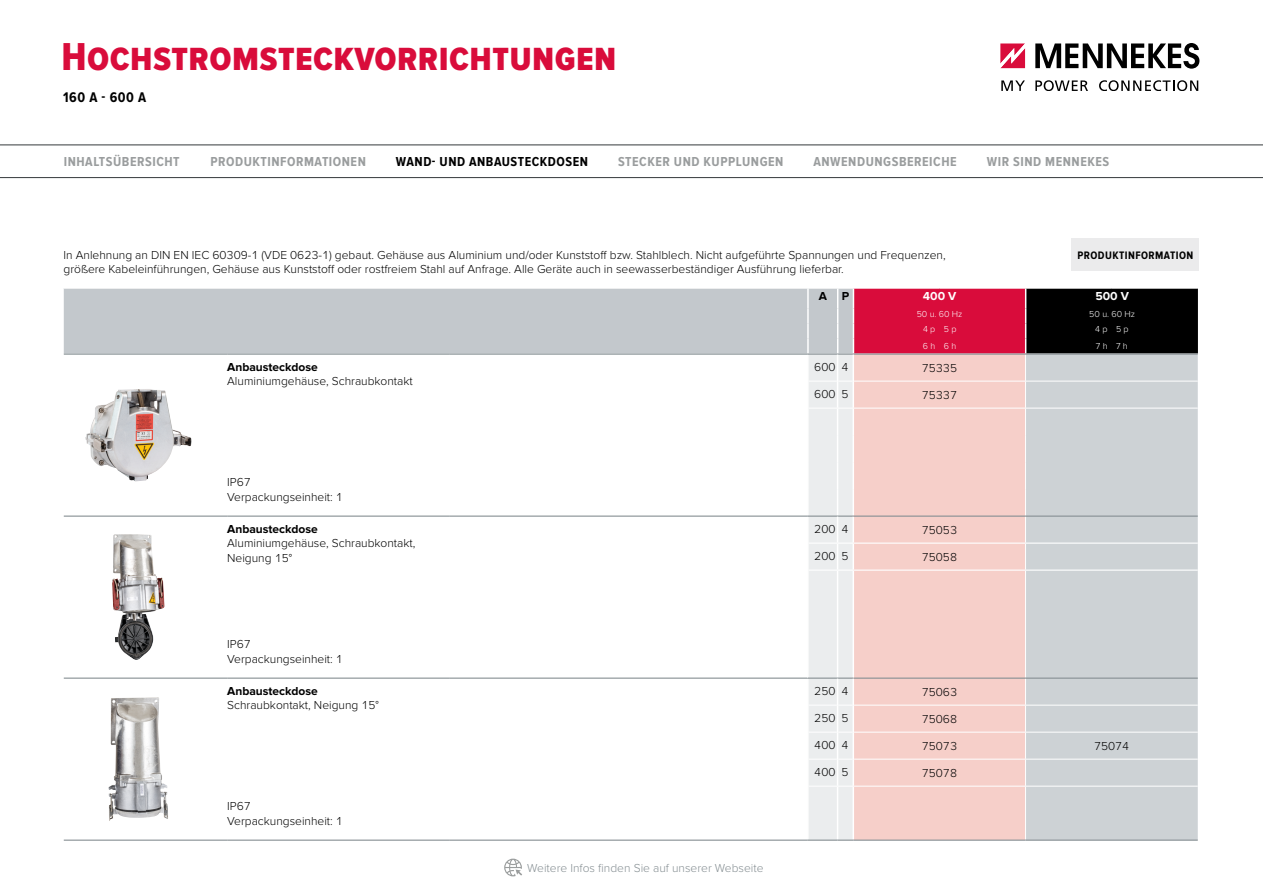
<style>
.page{position:relative;width:1263px;height:893px;background:#fff}
.page>*{position:absolute;margin:0;border:0;box-sizing:border-box;transform-origin:0 0}
.t1{font:40.35px "Proxima Nova Cond Extrabld";letter-spacing:.01em;color:#d90c3b}
.t2{font:700 14.55px "Proxima Nova Cond";letter-spacing:.04em;color:#000}
.t3{font:700 13.5px "Proxima Nova Cond";letter-spacing:.04em;color:#9a9d9e}
.t4{font:700 13.5px "Proxima Nova Cond";letter-spacing:.04em;color:#000}
.t5{font:300 12px/14.4px "Proxima Nova";color:#000}
.t6{font:700 12px "Proxima Nova";color:#000}
.t7{font:300 12px "Proxima Nova";color:#868f93}
.t8{font:700 12px "Proxima Nova";color:#fff}
.t9{font:700 11.25px "Proxima Nova Cond";letter-spacing:.04em;color:#000}
.t10{font:300 9px "Proxima Nova";color:#fff}
</style>
<div class="page">
<div style="left:64px;top:289px;width:743px;height:64px;background:#c3c8cc"></div>
<div style="left:1071px;top:238px;width:128px;height:33px;background:#ebebec"></div>
<svg style="left:0;top:145px;width:1263px;height:33px"></svg>
<svg style="left:504px;top:859px;width:18px;height:17px"></svg>
<svg style="left:1001px;top:80px;width:24px;height:11px"></svg>
<svg style="left:1035px;top:80px;width:53px;height:11px"></svg>
<svg style="left:1099px;top:80px;width:99px;height:11px"></svg>
<svg style="left:1035px;top:43px;width:164px;height:26px"></svg>
<svg style="left:1000px;top:43px;width:25px;height:25px"></svg>
<hr style="left:64px;top:516px;width:163px;height:1px;background:#868f93">
<hr style="left:227px;top:516px;width:222px;height:1px;background:#868f93">
<hr style="left:449px;top:516px;width:359px;height:1px;background:#868f93">
<hr style="left:64px;top:678px;width:163px;height:1px;background:#868f93">
<hr style="left:227px;top:678px;width:222px;height:1px;background:#868f93">
<hr style="left:449px;top:678px;width:359px;height:1px;background:#868f93">
<hr style="left:64px;top:840px;width:163px;height:1px;background:#868f93">
<hr style="left:227px;top:840px;width:222px;height:1px;background:#868f93">
<hr style="left:449px;top:840px;width:359px;height:1px;background:#868f93">
<hr style="left:64px;top:354px;width:163px;height:1px;background:#868f93">
<hr style="left:227px;top:354px;width:222px;height:1px;background:#868f93">
<hr style="left:449px;top:354px;width:359px;height:1px;background:#868f93">
<svg style="left:807px;top:288px;width:391px;height:553px;background:#d6bfc0"></svg>
<hr style="left:853px;top:570px;width:172px;height:1px;background:#fff">
<hr style="left:1025px;top:570px;width:173px;height:1px;background:#fff">
<img style="left:85px;top:389px;width:106px;height:92px">
<img style="left:112px;top:534px;width:53px;height:126px">
<img style="left:109px;top:697px;width:59px;height:124px">
<h1 class="t1" style="left:62px;top:34px;width:556px">Hochstromsteckvorrichtungen</h1>
<p class="t2" style="left:63px;top:89px;width:85px">160 A - 600 A</p>
<p class="t3" style="left:64px;top:154px;width:117px">INHALTSÜBERSICHT</p>
<p class="t3" style="left:210px;top:154px;width:157px">PRODUKTINFORMATIONEN</p>
<p class="t3" style="left:618px;top:154px;width:167px">STECKER UND KUPPLUNGEN</p>
<p class="t3" style="left:813px;top:154px;width:145px">ANWENDUNGSBEREICHE</p>
<p class="t3" style="left:987px;top:154px;width:124px">WIR SIND MENNEKES</p>
<p class="t4" style="left:396px;top:154px;width:194px">WAND- UND ANBAUSTECKDOSEN</p>
<p class="t5" style="left:64px;top:248px;width:884px">In Anlehnung an DIN EN IEC 60309-1 (VDE 0623-1) gebaut. Gehäuse aus Aluminium und/oder Kunststoff bzw. Stahlblech. Nicht aufgeführte Spannungen und Frequenzen, größere Kabeleinführungen, Gehäuse aus Kunststoff oder rostfreiem Stahl auf Anfrage. Alle Geräte auch in seewasserbeständiger Ausführung lieferbar.</p>
<p class="t6" style="left:819px;top:289px;width:32px">A P</p>
<p class="t8" style="left:923px;top:289px;width:35px">400 V</p>
<p class="t8" style="left:1095px;top:289px;width:35px">500 V</p>
<p class="t10" style="left:917px;top:309px;width:47px">50 u. 60 Hz</p>
<p class="t10" style="left:1089px;top:309px;width:47px">50 u. 60 Hz</p>
<p class="t10" style="left:923px;top:324px;width:35px">4 p 5 p</p>
<p class="t10" style="left:1095px;top:324px;width:35px">4 p 5 p</p>
<p class="t10" style="left:923px;top:341px;width:35px">6 h 6 h</p>
<p class="t10" style="left:1096px;top:341px;width:33px">7 h 7 h</p>
<p class="t9" style="left:1077px;top:249px;width:118px">PRODUKTINFORMATION</p>
<p class="t6" style="left:227px;top:360px;width:92px">Anbausteckdose</p>
<p class="t5" style="left:227px;top:374px;width:187px">Aluminiumgehäuse, Schraubkontakt</p>
<p class="t5" style="left:227px;top:475px;width:117px">IP67<br>Verpackungseinheit: 1</p>
<p class="t6" style="left:227px;top:522px;width:92px">Anbausteckdose</p>
<p class="t5" style="left:227px;top:536px;width:190px">Aluminiumgehäuse, Schraubkontakt,<br>Neigung 15°</p>
<p class="t5" style="left:227px;top:637px;width:117px">IP67<br>Verpackungseinheit: 1</p>
<p class="t6" style="left:227px;top:684px;width:92px">Anbausteckdose</p>
<p class="t5" style="left:227px;top:698px;width:153px">Schraubkontakt, Neigung 15°</p>
<p class="t5" style="left:227px;top:799px;width:117px">IP67<br>Verpackungseinheit: 1</p>
<p class="t7" style="left:527px;top:861px;width:238px">Weitere Infos finden Sie auf unserer Webseite</p>
<p class="t5" style="left:814px;top:361px;width:36px">600 4</p>
<p class="t5" style="left:922px;top:361px;width:37px">75335</p>
<p class="t5" style="left:814px;top:388px;width:36px">600 5</p>
<p class="t5" style="left:922px;top:388px;width:37px">75337</p>
<p class="t5" style="left:814px;top:523px;width:36px">200 4</p>
<p class="t5" style="left:922px;top:523px;width:37px">75053</p>
<p class="t5" style="left:814px;top:550px;width:36px">200 5</p>
<p class="t5" style="left:922px;top:550px;width:37px">75058</p>
<p class="t5" style="left:814px;top:685px;width:36px">250 4</p>
<p class="t5" style="left:922px;top:685px;width:37px">75063</p>
<p class="t5" style="left:814px;top:712px;width:36px">250 5</p>
<p class="t5" style="left:922px;top:712px;width:37px">75068</p>
<p class="t5" style="left:814px;top:739px;width:36px">400 4</p>
<p class="t5" style="left:922px;top:739px;width:37px">75073</p>
<p class="t5" style="left:1094px;top:739px;width:37px">75074</p>
<p class="t5" style="left:814px;top:766px;width:36px">400 5</p>
<p class="t5" style="left:922px;top:766px;width:37px">75078</p>
</div>
